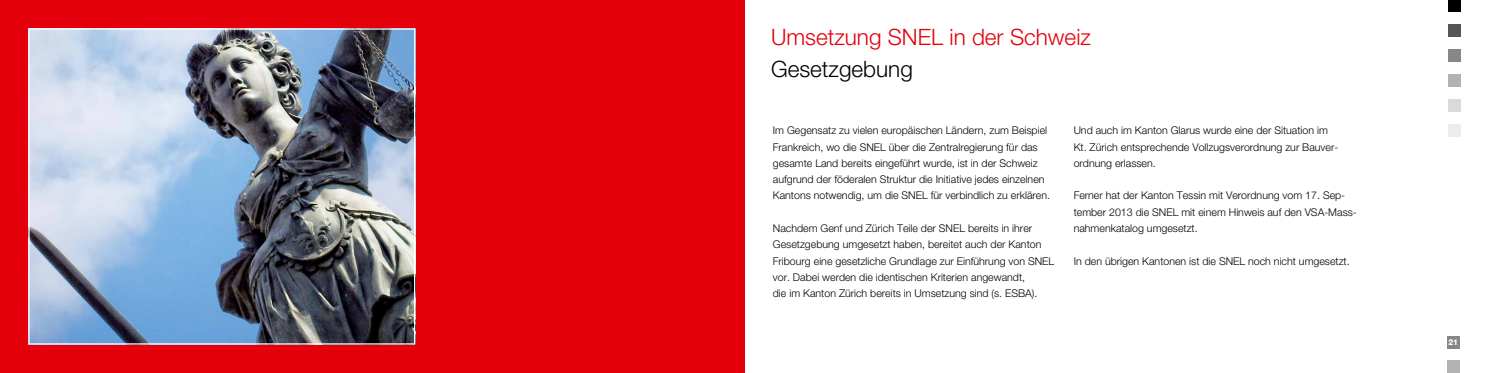
<style>
.page{position:relative;width:1489px;height:373px;background:#fff}
.page>*{position:absolute;margin:0;border:0;box-sizing:border-box;transform-origin:0 0}
.t1{font:300 22.5px "Helvetica Neue";color:#e3000b}
.t2{font:300 22.5px "Helvetica Neue";color:#000}
.t3{font:300 10.62px/16.2px "Helvetica Neue";color:#000}
.t4{font:800 8.12px "Helvetica Neue";color:#fff;scale:.95 1}
</style>
<div class="page">
<div style="left:1448px;top:0;width:12px;height:12px;background:#000"></div>
<div style="left:1448px;top:25px;width:12px;height:12px;background:#565655"></div>
<div style="left:1448px;top:50px;width:12px;height:12px;background:#868786"></div>
<div style="left:1448px;top:74px;width:12px;height:12px;background:#b1b2b3"></div>
<div style="left:1448px;top:99px;width:12px;height:12px;background:#d9dada"></div>
<div style="left:1448px;top:124px;width:12px;height:12px;background:#ececec"></div>
<div style="left:1446px;top:335px;width:12px;height:12px;background:#868786"></div>
<div style="left:1446px;top:360px;width:12px;height:12px;background:#b1b2b3"></div>
<div style="left:0;top:0;width:744px;height:372px;background:#e3000b"></div>
<img style="left:30px;top:30px;width:383px;height:312px">
<div style="left:28px;top:28px;width:387px;height:316px;border:1px solid #fff"></div>
<h1 class="t1" style="left:771px;top:23px;width:321px">Umsetzung SNEL in der Schweiz</h1>
<h1 class="t2" style="left:771px;top:55px;width:143px">Gesetzgebung</h1>
<p class="t3" style="left:772px;top:122px;width:279px">Im Gegensatz zu vielen europäischen Ländern, zum Beispiel Frankreich, wo die SNEL über die Zentralregierung für das gesamte Land bereits eingeführt wurde, ist in der Schweiz aufgrund der föderalen Struktur die Initiative jedes einzelnen Kantons notwendig, um die SNEL für verbindlich zu erklären.</p>
<p class="t3" style="left:772px;top:219px;width:283px">Nachdem Genf und Zürich Teile der SNEL bereits in ihrer Gesetzgebung umgesetzt haben, bereitet auch der Kanton Fribourg eine gesetzliche Grundlage zur Einführung von SNEL vor. Dabei werden die identischen Kriterien angewandt,<br>die im Kanton Zürich bereits in Umsetzung sind (s. ESBA).</p>
<p class="t3" style="left:1073px;top:122px;width:266px">Und auch im Kanton Glarus wurde eine der Situation im<br>Kt. Zürich entsprechende Vollzugsverordnung zur Bauver&shy;ordnung erlassen.</p>
<p class="t3" style="left:1073px;top:187px;width:284px">Ferner hat der Kanton Tessin mit Verordnung vom 17. Sep&shy;tember 2013 die SNEL mit einem Hinweis auf den VSA-Mass&shy;nahmenkatalog umgesetzt.</p>
<p class="t3" style="left:1073px;top:252px;width:277px">In den übrigen Kantonen ist die SNEL noch nicht umgesetzt.</p>
<p class="t4" style="left:1448px;top:336px;width:12px">21</p>
</div>
